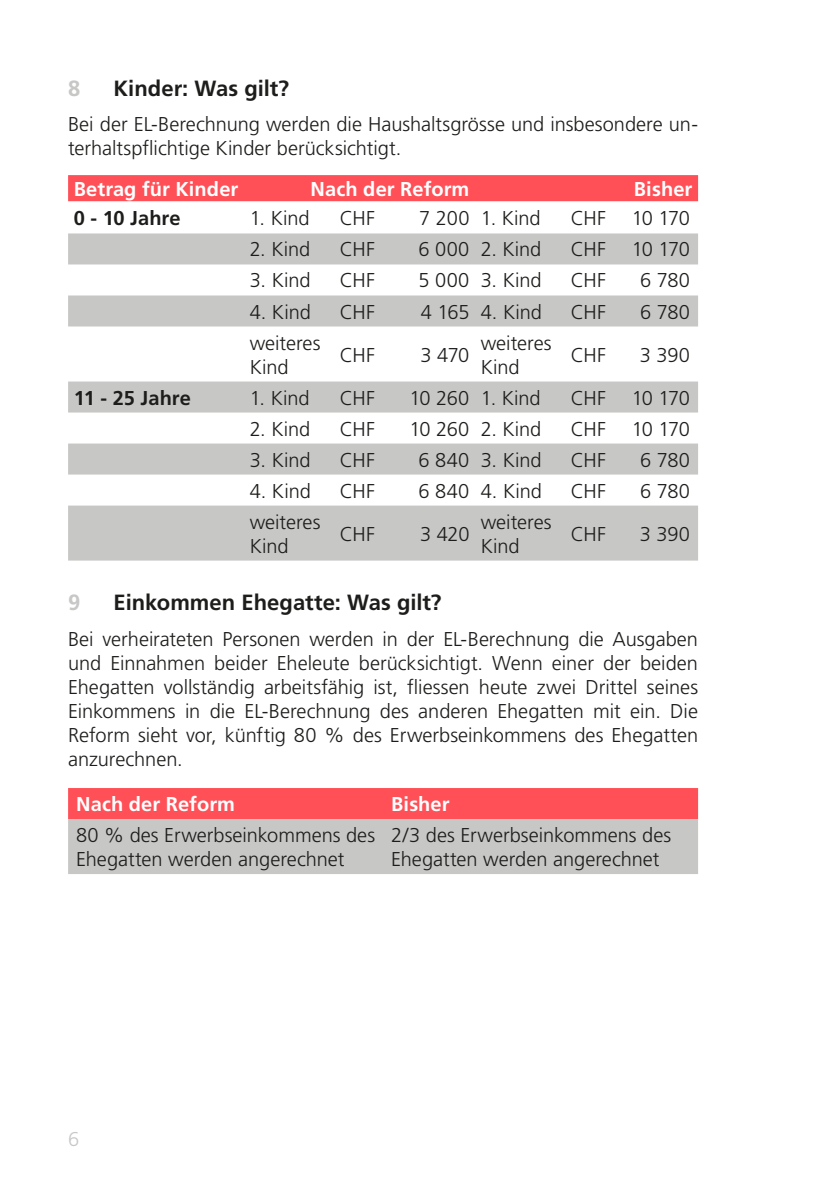
<style>
.page{position:relative;width:840px;height:1191px;background:#fff}
.page>*{position:absolute;margin:0;border:0;box-sizing:border-box;transform-origin:0 0}
.t1{font:700 22px "Frutiger LT Std";color:#1d1d1b}
.t2{font:700 22px "Frutiger LT Std";color:#c7c7c6}
.Grundtext{font:300 20px/24px "Frutiger LT Std";color:#1d1d1b}
.Tabellen_Text_Weiss{font:700 20px "Frutiger LT Std";letter-spacing:.005em;color:#fff}
.Grundtext-2{font:700 20px "Frutiger LT Std";letter-spacing:.005em;color:#1d1d1b}
.t3{font:300 20px "Frutiger LT Std";color:#c7c7c6}
</style>
<div class="page">
<div style="left:68px;top:175px;width:629px;height:26px;background:#ff5057"></div>
<svg style="left:68px;top:233px;width:629px;height:327px;fill:#c7c7c6"></svg>
<svg style="left:68px;top:788px;width:629px;height:86px;background:#db9c9e"></svg>
<p class="t2" style="left:68px;top:75px;width:14px">8</p>
<p class="t1" style="left:113px;top:75px;width:177px">Kinder: Was gilt?</p>
<p class="Grundtext" style="left:68px;top:113px;width:631px">Bei der EL-Berechnung werden die Haushaltsgrösse und insbesondere un&shy;terhaltspflichtige Kinder berücksichtigt.</p>
<p class="Tabellen_Text_Weiss" style="left:74px;top:177px;width:166px">Betrag für Kinder</p>
<p class="Tabellen_Text_Weiss" style="left:310px;top:177px;width:160px">Nach der Reform</p>
<p class="Tabellen_Text_Weiss" style="left:633px;top:177px;width:60px">Bisher</p>
<p class="Grundtext-2" style="left:74px;top:207px;width:108px">0 - 10 Jahre</p>
<p class="Grundtext" style="left:249px;top:207px;width:61px">1. Kind</p>
<p class="Grundtext" style="left:339px;top:207px;width:37px">CHF</p>
<p class="Grundtext" style="left:419px;top:207px;width:52px">7 200</p>
<p class="Grundtext" style="left:480px;top:207px;width:61px">1. Kind</p>
<p class="Grundtext" style="left:570px;top:207px;width:37px">CHF</p>
<p class="Grundtext" style="left:631px;top:207px;width:60px">10 170</p>
<p class="Grundtext" style="left:249px;top:238px;width:62px">2. Kind</p>
<p class="Grundtext" style="left:339px;top:238px;width:37px">CHF</p>
<p class="Grundtext" style="left:418px;top:238px;width:52px">6 000</p>
<p class="Grundtext" style="left:480px;top:238px;width:62px">2. Kind</p>
<p class="Grundtext" style="left:570px;top:238px;width:37px">CHF</p>
<p class="Grundtext" style="left:631px;top:238px;width:60px">10 170</p>
<p class="Grundtext" style="left:249px;top:269px;width:62px">3. Kind</p>
<p class="Grundtext" style="left:339px;top:269px;width:37px">CHF</p>
<p class="Grundtext" style="left:418px;top:269px;width:52px">5 000</p>
<p class="Grundtext" style="left:480px;top:269px;width:62px">3. Kind</p>
<p class="Grundtext" style="left:570px;top:269px;width:37px">CHF</p>
<p class="Grundtext" style="left:639px;top:269px;width:52px">6 780</p>
<p class="Grundtext" style="left:249px;top:300px;width:63px">4. Kind</p>
<p class="Grundtext" style="left:339px;top:300px;width:37px">CHF</p>
<p class="Grundtext" style="left:420px;top:300px;width:50px">4 165</p>
<p class="Grundtext" style="left:480px;top:300px;width:63px">4. Kind</p>
<p class="Grundtext" style="left:570px;top:300px;width:37px">CHF</p>
<p class="Grundtext" style="left:639px;top:300px;width:52px">6 780</p>
<p class="Grundtext" style="left:249px;top:331px;width:72px">weiteres<br>Kind</p>
<p class="Grundtext" style="left:480px;top:331px;width:72px">weiteres<br>Kind</p>
<p class="Grundtext" style="left:339px;top:343px;width:37px">CHF</p>
<p class="Grundtext" style="left:420px;top:343px;width:50px">3 470</p>
<p class="Grundtext" style="left:570px;top:343px;width:37px">CHF</p>
<p class="Grundtext" style="left:639px;top:343px;width:52px">3 390</p>
<p class="Grundtext-2" style="left:74px;top:386px;width:119px">11 - 25 Jahre</p>
<p class="Grundtext" style="left:249px;top:386px;width:61px">1. Kind</p>
<p class="Grundtext" style="left:339px;top:386px;width:37px">CHF</p>
<p class="Grundtext" style="left:409px;top:386px;width:61px">10 260</p>
<p class="Grundtext" style="left:480px;top:386px;width:61px">1. Kind</p>
<p class="Grundtext" style="left:570px;top:386px;width:37px">CHF</p>
<p class="Grundtext" style="left:631px;top:386px;width:60px">10 170</p>
<p class="Grundtext" style="left:249px;top:417px;width:62px">2. Kind</p>
<p class="Grundtext" style="left:339px;top:417px;width:37px">CHF</p>
<p class="Grundtext" style="left:409px;top:417px;width:61px">10 260</p>
<p class="Grundtext" style="left:480px;top:417px;width:62px">2. Kind</p>
<p class="Grundtext" style="left:570px;top:417px;width:37px">CHF</p>
<p class="Grundtext" style="left:631px;top:417px;width:60px">10 170</p>
<p class="Grundtext" style="left:249px;top:448px;width:62px">3. Kind</p>
<p class="Grundtext" style="left:339px;top:448px;width:37px">CHF</p>
<p class="Grundtext" style="left:418px;top:448px;width:52px">6 840</p>
<p class="Grundtext" style="left:480px;top:448px;width:62px">3. Kind</p>
<p class="Grundtext" style="left:570px;top:448px;width:37px">CHF</p>
<p class="Grundtext" style="left:639px;top:448px;width:52px">6 780</p>
<p class="Grundtext" style="left:249px;top:479px;width:63px">4. Kind</p>
<p class="Grundtext" style="left:339px;top:479px;width:37px">CHF</p>
<p class="Grundtext" style="left:418px;top:479px;width:52px">6 840</p>
<p class="Grundtext" style="left:480px;top:479px;width:63px">4. Kind</p>
<p class="Grundtext" style="left:570px;top:479px;width:37px">CHF</p>
<p class="Grundtext" style="left:639px;top:479px;width:52px">6 780</p>
<p class="Grundtext" style="left:249px;top:510px;width:72px">weiteres<br>Kind</p>
<p class="Grundtext" style="left:480px;top:510px;width:72px">weiteres<br>Kind</p>
<p class="Grundtext" style="left:339px;top:522px;width:37px">CHF</p>
<p class="Grundtext" style="left:420px;top:522px;width:51px">3 420</p>
<p class="Grundtext" style="left:570px;top:522px;width:37px">CHF</p>
<p class="Grundtext" style="left:639px;top:522px;width:52px">3 390</p>
<p class="t2" style="left:68px;top:589px;width:14px">9</p>
<p class="t1" style="left:113px;top:589px;width:329px">Einkommen Ehegatte: Was gilt?</p>
<p class="Grundtext" style="left:68px;top:627px;width:631px;text-align:justify">Bei verheirateten Personen werden in der EL-Berechnung die Ausgaben und Einnahmen beider Eheleute berücksichtigt. Wenn einer der beiden Ehegatten vollständig arbeitsfähig ist, fliessen heute zwei Drittel seines Einkommens in die EL-Berechnung des anderen Ehegatten mit ein. Die Reform sieht vor, künftig 80 % des Erwerbseinkommens des Ehegatten anzurechnen.</p>
<p class="Tabellen_Text_Weiss" style="left:76px;top:792px;width:160px">Nach der Reform</p>
<p class="Tabellen_Text_Weiss" style="left:391px;top:792px;width:60px">Bisher</p>
<p class="Grundtext" style="left:76px;top:823px;width:300px">80 % des Erwerbseinkommens des<br>Ehegatten werden angerechnet</p>
<p class="Grundtext" style="left:391px;top:823px;width:281px">2/3 des Erwerbseinkommens des<br>Ehegatten werden angerechnet</p>
<p class="t3" style="left:68px;top:1127px;width:13px">6</p>
</div>
